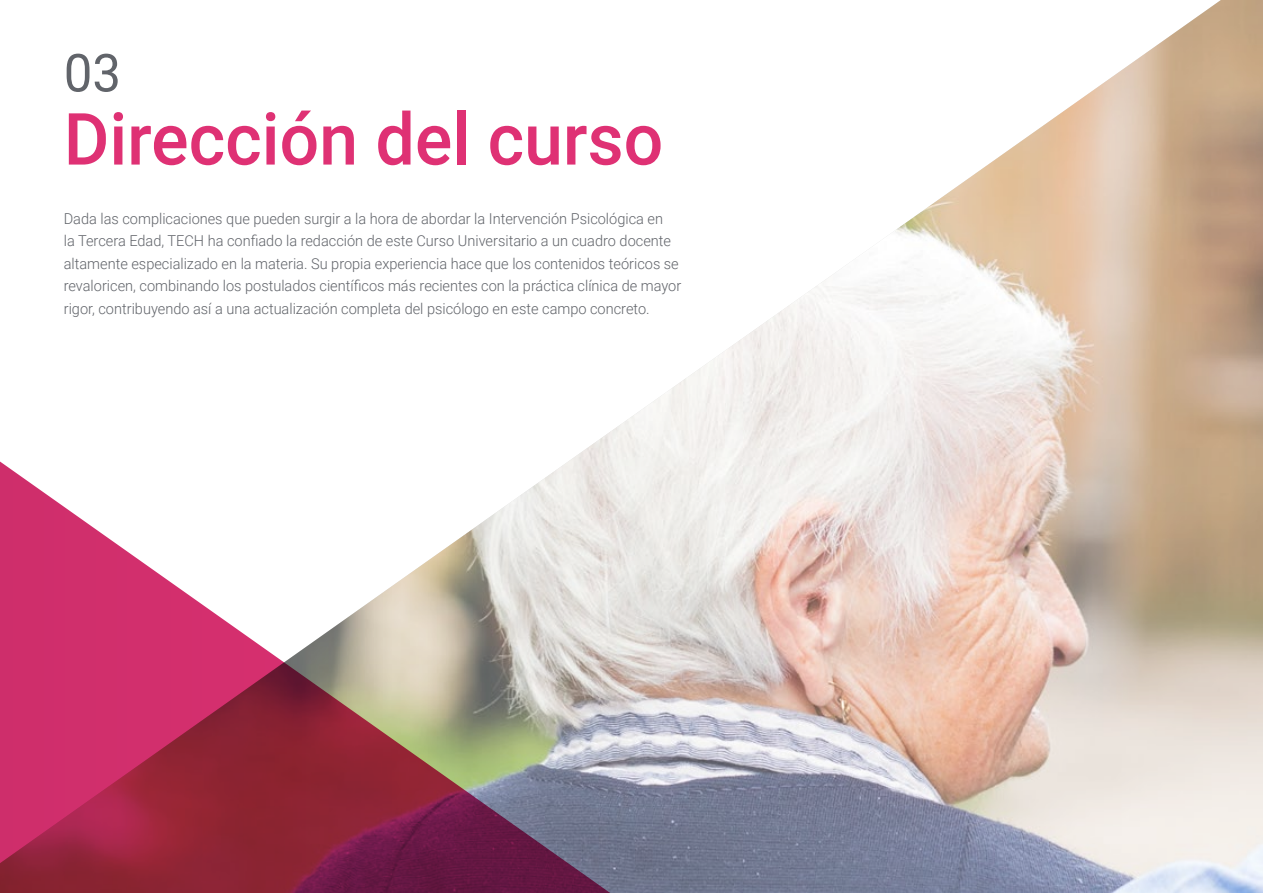
<style>
.page{position:relative;width:1263px;height:893px;background:#fff}
.page>*{position:absolute;margin:0;border:0;box-sizing:border-box;transform-origin:0 0}
.t1{font:500 72px "Roboto";color:#df3174}
.t2{font:52.5px "Roboto";color:#61646a}
.t3{font:300 15px/22.5px "Roboto";color:#61646a}
</style>
<div class="page">
<img style="left:590px;top:0;width:673px;height:893px">
<svg style="left:0;top:446px;width:640px;height:447px"></svg>
<h2 class="t2" style="left:64px;top:36px;width:59px">03</h2>
<h1 class="t1" style="left:64px;top:89px;width:601px">Dirección del curso</h1>
<p class="t3" style="left:64px;top:207px;width:619px">Dada las complicaciones que pueden surgir a la hora de abordar la Intervención Psicológica en<br>la Tercera Edad, TECH ha confiado la redacción de este Curso Universitario a un cuadro docente altamente especializado en la materia. Su propia experiencia hace que los contenidos teóricos se revaloricen, combinando los postulados científicos más recientes con la práctica clínica de mayor rigor, contribuyendo así a una actualización completa del psicólogo en este campo concreto.</p>
</div>
